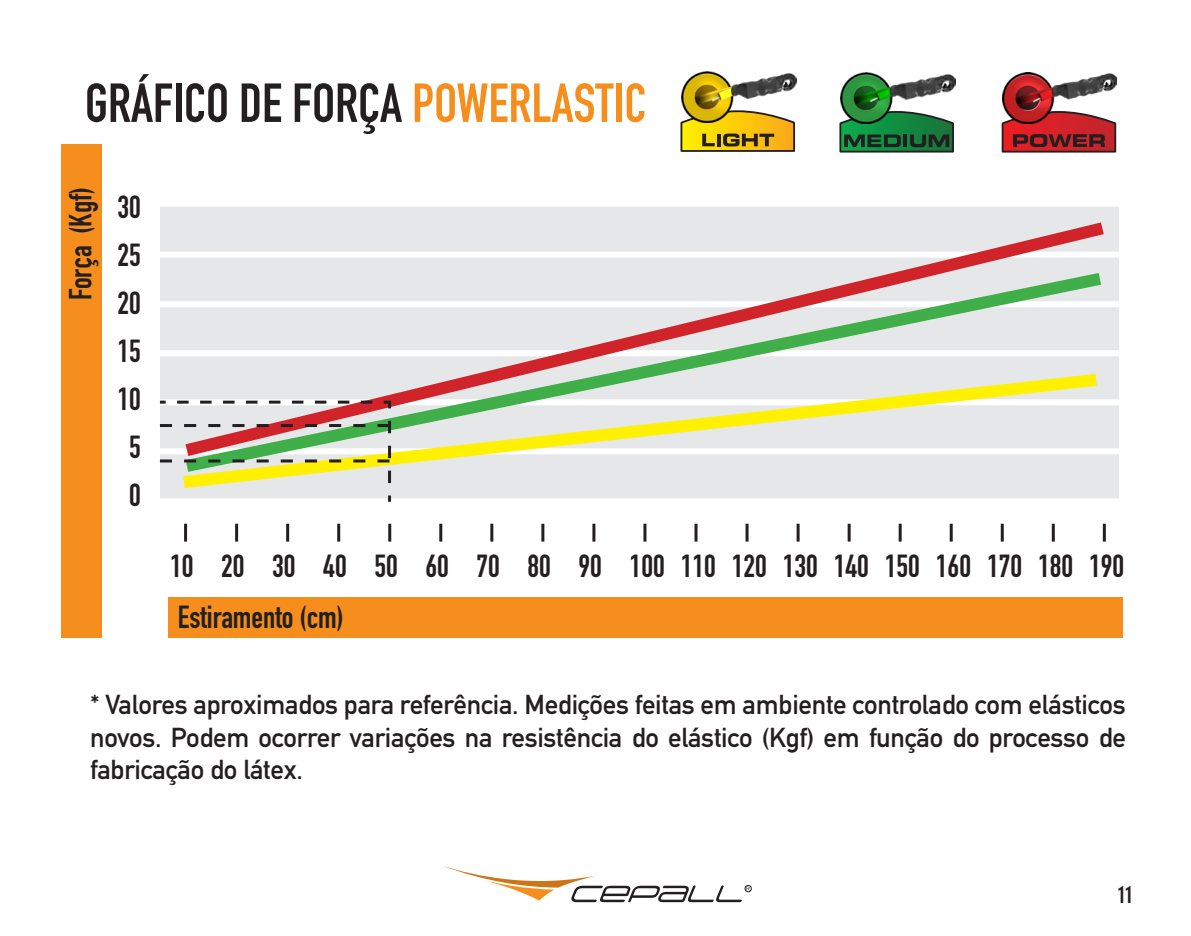
<style>
.page{position:relative;width:1191px;height:936px;background:#fff}
.page>*{position:absolute;margin:0;border:0;box-sizing:border-box;transform-origin:0 0}
.topico{font:54px "DIN Engschrift";color:#231f20}
.Grafico{font:31.5px "DIN Engschrift";color:#231f20}
.titulo_exercicio{font:31.5px "DIN Engschrift";color:#231f20}
.texto{font:27px/32.4px "DIN Mittelschrift";letter-spacing:-.01em;color:#231f20;text-align:justify}
.t1{font:700 condensed 24px "DIN Neuzeit Grotesk";color:#231f20}
.s1{color:#f68e1e}
</style>
<div class="page">
<div style="left:61px;top:144px;width:41px;height:494px;background:#f68e1e"></div>
<div style="left:169px;top:597px;width:953px;height:41px;background:#f68e1e"></div>
<hr style="left:184px;top:523px;width:3px;height:18px;background:#231f20">
<hr style="left:235px;top:523px;width:3px;height:18px;background:#231f20">
<hr style="left:286px;top:523px;width:3px;height:18px;background:#231f20">
<hr style="left:337px;top:523px;width:3px;height:18px;background:#231f20">
<hr style="left:388px;top:523px;width:3px;height:18px;background:#231f20">
<hr style="left:439px;top:523px;width:3px;height:18px;background:#231f20">
<hr style="left:490px;top:523px;width:3px;height:18px;background:#231f20">
<hr style="left:541px;top:523px;width:3px;height:18px;background:#231f20">
<hr style="left:592px;top:523px;width:3px;height:18px;background:#231f20">
<hr style="left:643px;top:523px;width:3px;height:18px;background:#231f20">
<hr style="left:694px;top:523px;width:3px;height:18px;background:#231f20">
<hr style="left:745px;top:523px;width:3px;height:18px;background:#231f20">
<hr style="left:796px;top:523px;width:3px;height:18px;background:#231f20">
<hr style="left:847px;top:523px;width:3px;height:18px;background:#231f20">
<hr style="left:898px;top:523px;width:3px;height:18px;background:#231f20">
<hr style="left:949px;top:523px;width:3px;height:18px;background:#231f20">
<hr style="left:1000px;top:523px;width:3px;height:18px;background:#231f20">
<hr style="left:1051px;top:523px;width:3px;height:18px;background:#231f20">
<hr style="left:1102px;top:523px;width:3px;height:18px;background:#231f20">
<div style="left:160px;top:203px;width:958px;height:299px;background:#e6e7e9"></div>
<div style="left:160px;top:498px;width:961px;height:6px;background:#fff"></div>
<div style="left:160px;top:201px;width:961px;height:6px;background:#fff"></div>
<svg style="left:172px;top:222px;width:944px;height:232px"></svg>
<svg style="left:173px;top:264px;width:941px;height:190px"></svg>
<svg style="left:172px;top:366px;width:937px;height:99px"></svg>
<svg style="left:680px;top:122px;width:115px;height:30px;background:#c8a212"></svg>
<svg style="left:839px;top:122px;width:115px;height:31px;background:#1b6a3a"></svg>
<svg style="left:1001px;top:123px;width:116px;height:30px;background:#a1262b"></svg>
<img style="left:1002px;top:72px;width:114px;height:51px">
<img style="left:840px;top:72px;width:115px;height:52px">
<img style="left:681px;top:71px;width:115px;height:52px">
<svg style="left:159px;top:399px;width:233px;height:103px"></svg>
<svg style="left:444px;top:866px;width:307px;height:36px"></svg>
<p class="topico" style="left:85px;top:71px;width:563px">GRÁFICO DE FORÇA <span class="s1">POWERLASTIC</span></p>
<p class="titulo_exercicio" style="left:62px;top:300px;width:115px;rotate:-90deg">Força (Kgf)</p>
<p class="titulo_exercicio" style="left:117px;top:189px;width:25px">30</p>
<p class="titulo_exercicio" style="left:117px;top:237px;width:25px">25</p>
<p class="titulo_exercicio" style="left:117px;top:285px;width:25px">20</p>
<p class="titulo_exercicio" style="left:117px;top:333px;width:25px">15</p>
<p class="titulo_exercicio" style="left:117px;top:381px;width:25px">10</p>
<p class="titulo_exercicio" style="left:129px;top:429px;width:13px">5</p>
<p class="titulo_exercicio" style="left:129px;top:477px;width:13px">0</p>
<p class="Grafico" style="left:170px;top:548px;width:955px">10 20 30 40 50 60 70 80 90 100 110 120 130 140 150 160 170 180 190</p>
<p class="titulo_exercicio" style="left:178px;top:598px;width:167px">Estiramento (cm)</p>
<p class="texto" style="left:90px;top:688px;width:1037px">* Valores aproximados para referência. Medições feitas em ambiente controlado com elásticos novos. Podem ocorrer variações na resistência do elástico (Kgf) em função do processo de fabricação do látex.</p>
<p class="t1" style="left:1118px;top:880px;width:16px">11</p>
</div>
